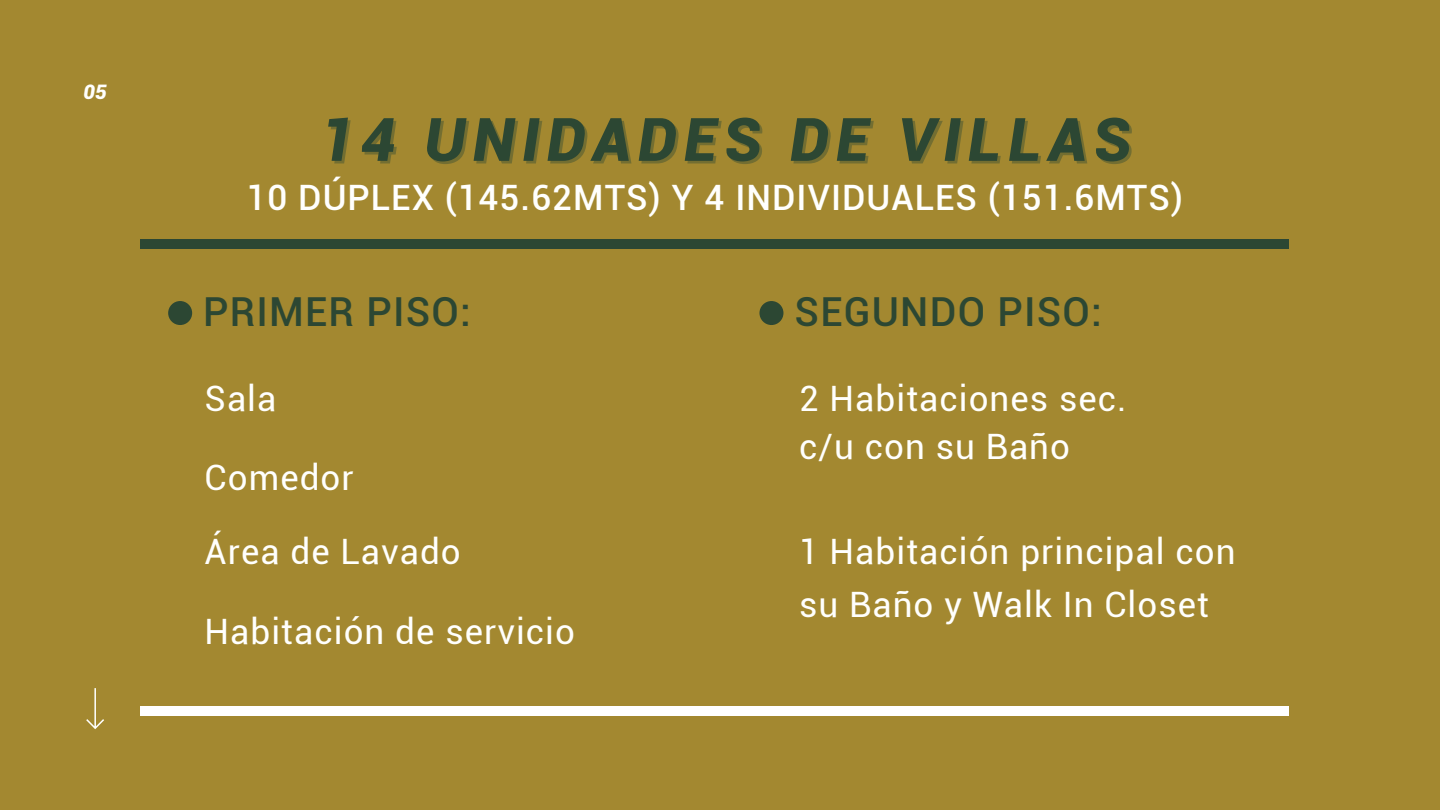
<style>
.page{position:relative;width:1440px;height:810px;background:#a38830}
.page>*{position:absolute;margin:0;border:0;box-sizing:border-box;transform-origin:0 0}
.t1{font:italic 900 60px "Roboto";letter-spacing:.115em;color:#2c4733}
.t2{font:500 40px "Roboto";letter-spacing:.03em;color:#2c4733}
.t3{font:35px/52.5px "Roboto";letter-spacing:.03em;color:#fffffd}
.t4{font:500 35px "Roboto";letter-spacing:.03em;color:#fffffd}
.t5{font:italic 900 20px "Roboto";color:#fffffd}
</style>
<div class="page">
<svg style="left:86px;top:688px;width:18px;height:41px"></svg>
<div style="left:141px;top:706px;width:1148px;height:10px;background:#fff"></div>
<div style="left:168px;top:301px;width:24px;height:24px;background:#2c4733;border-radius:50%"></div>
<div style="left:759px;top:301px;width:24px;height:24px;background:#2c4733;border-radius:50%"></div>
<div style="left:141px;top:239px;width:1148px;height:9px;background:#2c4733"></div>
<p class="t5" style="left:84px;top:81px;width:25px">05</p>
<h1 class="t1" style="left:319px;top:105px;width:813px">14 UNIDADES DE VILLAS</h1>
<p class="t4" style="left:247px;top:177px;width:938px">10 DÚPLEX (145.62MTS) Y 4 INDIVIDUALES (151.6MTS)</p>
<p class="t2" style="left:203px;top:289px;width:269px">PRIMER PISO:</p>
<p class="t3" style="left:205px;top:373px;width:73px">Sala</p>
<p class="t3" style="left:205px;top:452px;width:151px">Comedor</p>
<p class="t2" style="left:795px;top:289px;width:309px">SEGUNDO PISO:</p>
<p class="t3" style="left:799px;top:374px;width:329px;line-height:48.8px">2 Habitaciones sec. c/u con su Baño</p>
<p class="t3" style="left:205px;top:526px;width:258px">Área de Lavado</p>
<p class="t3" style="left:799px;top:526px;width:438px">1 Habitación principal con su Baño y Walk In Closet</p>
<p class="t3" style="left:205px;top:605px;width:372px">Habitación de servicio</p>
</div>
